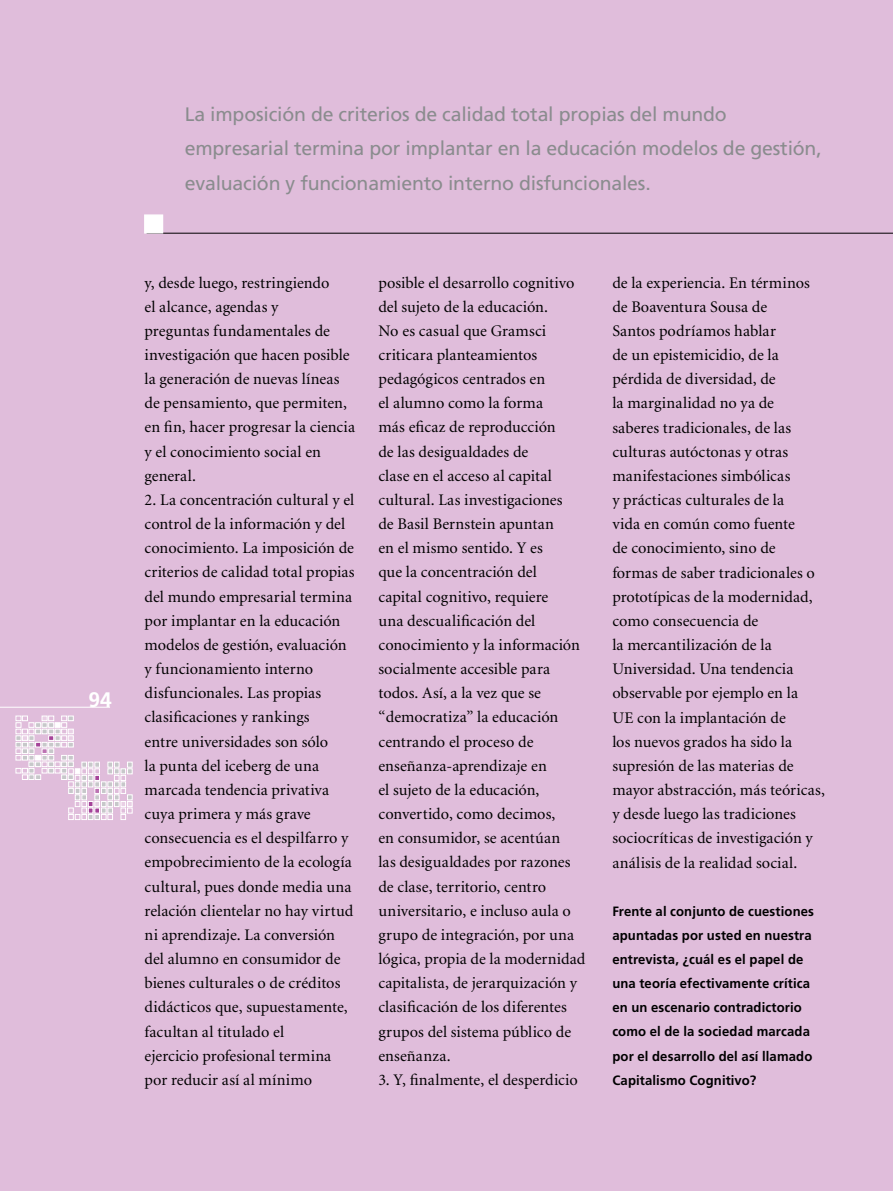
<style>
.page{position:relative;width:893px;height:1191px;background:#e0bddb}
.page>*{position:absolute;margin:0;border:0;box-sizing:border-box;transform-origin:0 0}
.t1{font:700 21px "Frutiger";color:#fff}
.t2{font:19.5px/34.5px "Frutiger";letter-spacing:-.01em;color:#8a8c8e}
.t3{font:16.2px/24.2px "Minion";letter-spacing:.005em;color:#000}
.t4{font:700 13.5px/24.2px "Frutiger";letter-spacing:.01em;color:#000}
</style>
<div class="page">
<svg style="left:16px;top:716px;width:116px;height:103px"></svg>
<hr style="left:0;top:707px;width:110px;height:1px;background:#fff">
<hr style="left:147px;top:233px;width:746px;height:1px;background:#000">
<div style="left:144px;top:214px;width:19px;height:19px;background:#fff"></div>
<p class="t1" style="left:88px;top:687px;width:25px">94</p>
<p class="t2" style="left:185px;top:97px;width:638px">La imposición de criterios de calidad total propias del mundo empresarial termina por implantar en la educación modelos de gestión, evaluación y funcionamiento interno disfuncionales.</p>
<p class="t3" style="left:145px;top:271px;width:212px">y, desde luego, restringiendo<br>el alcance, agendas y<br>preguntas fundamentales de investigación que hacen posible la generación de nuevas líneas de pensamiento, que permiten, en fin, hacer progresar la ciencia y el conocimiento social en general.</p>
<p class="t3" style="left:145px;top:488px;width:212px">2. La concentración cultural y el control de la información y del conocimiento. La imposición de criterios de calidad total propias del mundo empresarial termina por implantar en la educación modelos de gestión, evaluación y funcionamiento interno disfuncionales. Las propias clasificaciones y rankings<br>entre universidades son sólo<br>la punta del iceberg de una marcada tendencia privativa cuya primera y más grave consecuencia es el despilfarro y empobrecimiento de la ecología cultural, pues donde media una relación clientelar no hay virtud ni aprendizaje. La conversión del alumno en consumidor de bienes culturales o de créditos didácticos que, supuestamente, facultan al titulado el<br>ejercicio profesional termina por reducir así al mínimo</p>
<p class="t3" style="left:378px;top:271px;width:209px">posible el desarrollo cognitivo del sujeto de la educación.<br>No es casual que Gramsci criticara planteamientos pedagógicos centrados en<br>el alumno como la forma<br>más eficaz de reproducción<br>de las desigualdades de<br>clase en el acceso al capital cultural. Las investigaciones<br>de Basil Bernstein apuntan<br>en el mismo sentido. Y es<br>que la concentración del<br>capital cognitivo, requiere<br>una descualificación del conocimiento y la información socialmente accesible para todos. Así, a la vez que se “democratiza” la educación centrando el proceso de enseñanza-aprendizaje en<br>el sujeto de la educación, convertido, como decimos,<br>en consumidor, se acentúan<br>las desigualdades por razones de clase, territorio, centro universitario, e incluso aula o grupo de integración, por una lógica, propia de la modernidad capitalista, de jerarquización y clasificación de los diferentes grupos del sistema público de enseñanza.</p>
<p class="t3" style="left:378px;top:1068px;width:201px">3. Y, finalmente, el desperdicio</p>
<p class="t3" style="left:612px;top:271px;width:214px">de la experiencia. En términos de Boaventura Sousa de<br>Santos podríamos hablar<br>de un epistemicidio, de la pérdida de diversidad, de<br>la marginalidad no ya de saberes tradicionales, de las culturas autóctonas y otras manifestaciones simbólicas<br>y prácticas culturales de la<br>vida en común como fuente<br>de conocimiento, sino de formas de saber tradicionales o prototípicas de la modernidad, como consecuencia de<br>la mercantilización de la<br>Universidad. Una tendencia observable por ejemplo en la<br>UE con la implantación de<br>los nuevos grados ha sido la supresión de las materias de mayor abstracción, más teóricas, y desde luego las tradiciones sociocríticas de investigación y análisis de la realidad social.</p>
<p class="t4" style="left:612px;top:899px;width:203px">Frente al conjunto de cuestiones apuntadas por usted en nuestra entrevista, ¿cuál es el papel de una teoría efectivamente crítica en un escenario contradictorio como el de la sociedad marcada por el desarrollo del así llamado<br>Capitalismo Cognitivo?</p>
</div>
